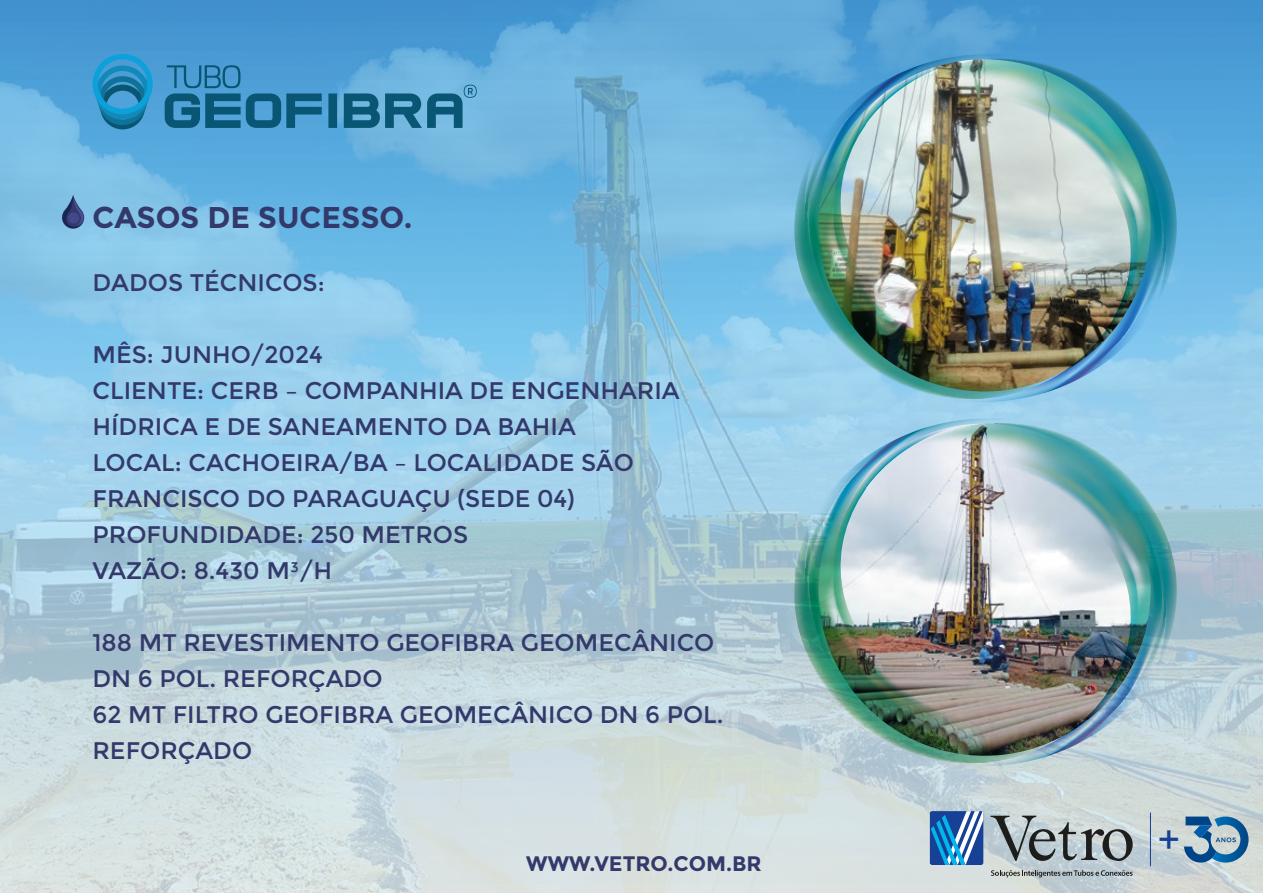
<style>
.page{position:relative;width:1263px;height:893px;background:#fff}
.page>*{position:absolute;margin:0;border:0;box-sizing:border-box;transform-origin:0 0}
.t1{font:39.15px "Arial";color:#164194}
.t2{font:700 30px "Montserrat";color:#33396b}
.t3{font:24px/36px "Montserrat";color:#33396b}
.t4{font:700 21px "Montserrat";color:#33396b}
</style>
<div class="page">
<img style="left:0;top:0;width:1263px;height:893px">
<svg style="left:62px;top:195px;width:22px;height:34px"></svg>
<svg style="left:93px;top:54px;width:60px;height:75px;background:#2990c2"></svg>
<svg style="left:165px;top:65px;width:157px;height:63px;background:#3483b1"></svg>
<svg style="left:328px;top:93px;width:9px;height:35px"></svg>
<svg style="left:344px;top:85px;width:133px;height:43px;background:#408aad"></svg>
<img style="left:794px;top:54px;width:315px;height:345px">
<img style="left:865px;top:58px;width:312px;height:344px">
<img style="left:794px;top:418px;width:315px;height:346px">
<img style="left:865px;top:423px;width:312px;height:343px">
<svg style="left:991px;top:870px;width:141px;height:7px"></svg>
<svg style="left:990px;top:816px;width:143px;height:45px;background:#9ca5a8"></svg>
<hr style="left:1150px;top:812px;width:1px;height:54px;background:#164194">
<svg style="left:1184px;top:816px;width:64px;height:47px;background:#6f98b6"></svg>
<svg style="left:930px;top:811px;width:53px;height:54px"></svg>
<p class="t2" style="left:93px;top:200px;width:321px">CASOS DE SUCESSO.</p>
<p class="t3" style="left:93px;top:265px;width:234px">DADOS TÉCNICOS:</p>
<p class="t3" style="left:93px;top:337px;width:589px">MÊS: JUNHO/2024<br>CLIENTE: CERB – COMPANHIA DE ENGENHARIA<br>HÍDRICA E DE SANEAMENTO DA BAHIA<br>LOCAL: CACHOEIRA/BA – LOCALIDADE SÃO<br>FRANCISCO DO PARAGUAÇU (SEDE 04)<br>PROFUNDIDADE: 250 METROS<br>VAZÃO: 8.430 M³/H</p>
<p class="t3" style="left:93px;top:625px;width:632px">188 MT REVESTIMENTO GEOFIBRA GEOMECÂNICO<br>DN 6 POL. REFORÇADO<br>62 MT FILTRO GEOFIBRA GEOMECÂNICO DN 6 POL.<br>REFORÇADO</p>
<p class="t4" style="left:526px;top:851px;width:237px">WWW.VETRO.COM.BR</p>
<h1 class="t1" style="left:1157px;top:812px;width:24px">+</h1>
</div>
